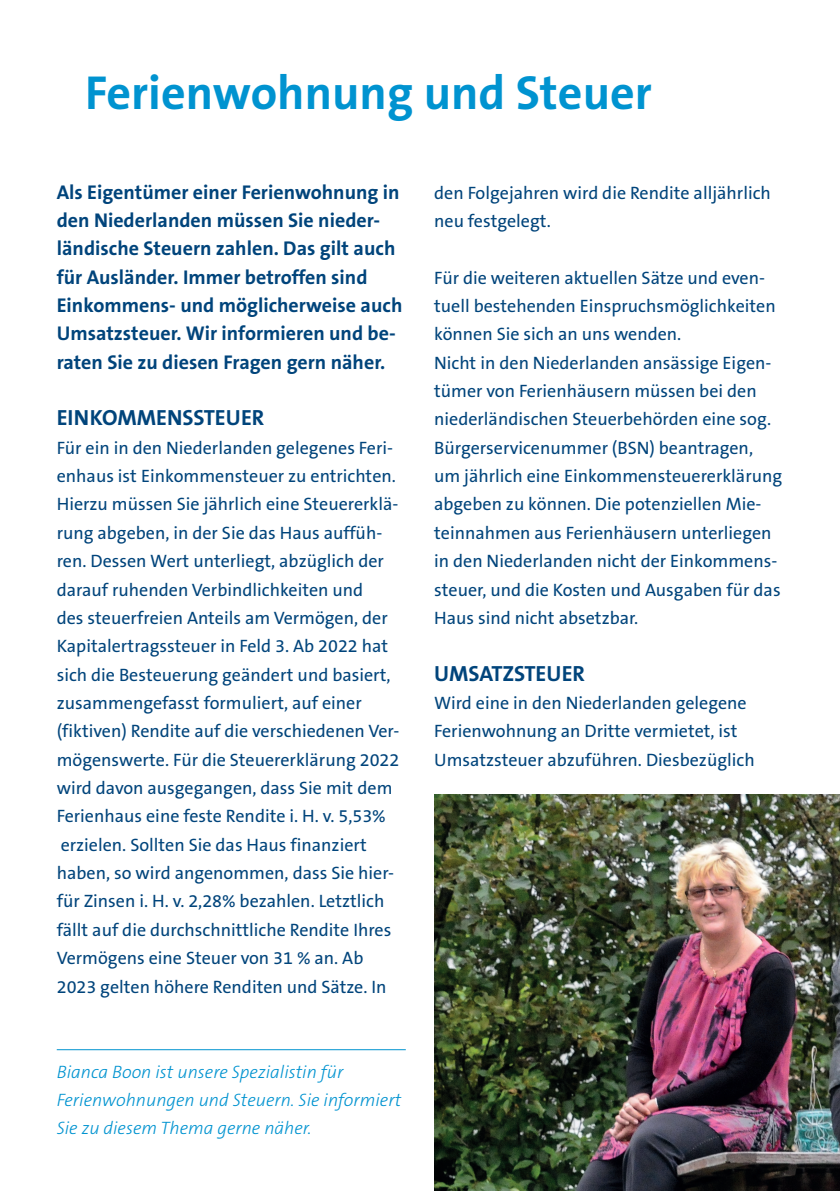
<style>
.page{position:relative;width:840px;height:1191px;background:#fff}
.page>*{position:absolute;margin:0;border:0;box-sizing:border-box;transform-origin:0 0}
.t1{font:700 48px "The Sans B7";color:#0093d0}
.t2{font:700 22px "The Sans B7";color:#00447b}
.t3{font:700 20px/28.4px "The Sans B7";color:#00447b}
.t4{font:18px/28.4px "The Sans B5 Plain";color:#00447b}
.t5{font:italic 300 18px/28.4px "The Sans B3";color:#0093d0}
</style>
<div class="page">
<hr style="left:57px;top:1049px;width:348px;height:1px;background:#0093d0">
<img style="left:434px;top:794px;width:405px;height:397px">
<h1 class="t1" style="left:85px;top:68px;width:568px">Ferienwohnung und Steuer</h1>
<p class="t3" style="left:57px;top:178px;width:347px">Als Eigentümer einer Ferienwohnung in den Niederlanden müssen Sie nieder&shy;ländische Steuern zahlen. Das gilt auch für Ausländer. Immer betroffen sind Einkommens- und möglicherweise auch Umsatzsteuer. Wir informieren und be&shy;raten Sie zu diesen Fragen gern näher.</p>
<p class="t2" style="left:57px;top:406px;width:209px">EINKOMMENSSTEUER</p>
<p class="t4" style="left:57px;top:434px;width:344px">Für ein in den Niederlanden gelegenes Feri&shy;enhaus ist Einkommensteuer zu entrichten.<br>Hierzu müssen Sie jährlich eine Steuererklä&shy;rung abgeben, in der Sie das Haus auffüh&shy;ren. Dessen Wert unterliegt, abzüglich der darauf ruhenden Verbindlichkeiten und<br>des steuerfreien Anteils am Vermögen, der Kapitalertragssteuer in Feld 3. Ab 2022 hat sich die Besteuerung geändert und basiert, zusammengefasst formuliert, auf einer (fiktiven) Rendite auf die verschiedenen Ver&shy;mögenswerte. Für die Steuererklärung 2022 wird davon ausgegangen, dass Sie mit dem Ferienhaus eine feste Rendite i. H. v. 5,53% erzielen. Sollten Sie das Haus finanziert haben, so wird angenommen, dass Sie hier&shy;für Zinsen i. H. v. 2,28% bezahlen. Letztlich fällt auf die durchschnittliche Rendite Ihres Vermögens eine Steuer von 31 % an. Ab 2023 gelten höhere Renditen und Sätze. In</p>
<p class="t5" style="left:57px;top:1058px;width:346px">Bianca Boon ist unsere Spezialistin für<br>Ferienwohnungen und Steuern. Sie informiert<br>Sie zu diesem Thema gerne näher.</p>
<p class="t4" style="left:434px;top:179px;width:338px">den Folgejahren wird die Rendite alljährlich neu festgelegt.</p>
<p class="t4" style="left:434px;top:264px;width:349px">Für die weiteren aktuellen Sätze und even&shy;tuell bestehenden Einspruchsmöglichkeiten können Sie sich an uns wenden.<br>Nicht in den Niederlanden ansässige Eigen&shy;tümer von Ferienhäusern müssen bei den niederländischen Steuerbehörden eine sog.<br>Bürgerservicenummer (BSN) beantragen, um jährlich eine Einkommensteuererklärung abgeben zu können. Die potenziellen Mie&shy;teinnahmen aus Ferienhäusern unterliegen in den Niederlanden nicht der Einkommens&shy;steuer, und die Kosten und Ausgaben für das Haus sind nicht absetzbar.</p>
<p class="t2" style="left:434px;top:661px;width:152px">UMSATZSTEUER</p>
<p class="t4" style="left:434px;top:689px;width:322px">Wird eine in den Niederlanden gelegene<br>Ferienwohnung an Dritte vermietet, ist<br>Umsatzsteuer abzuführen. Diesbezüglich</p>
</div>
